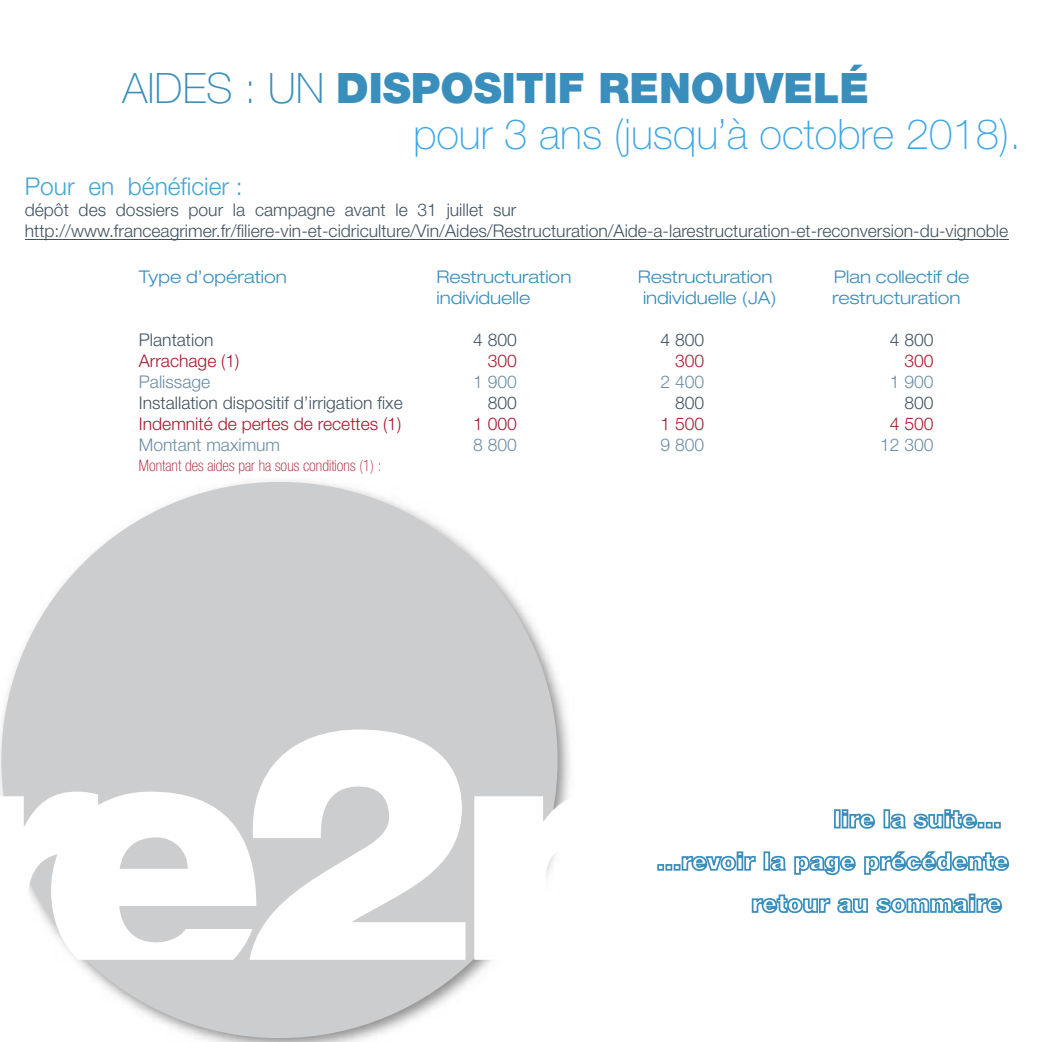
<style>
.page{position:relative;width:1042px;height:1042px;background:#fff}
.page>*{position:absolute;margin:0;border:0;box-sizing:border-box;transform-origin:0 0}
.t1{font:100 42px/46.4px "Helvetica Neue";color:#3ca6e6}
.t2{font:300 24.5px "Helvetica Neue";color:#41a6d5}
.t3{font:300 17.5px/21px "Helvetica Neue";color:#415361}
.t4{font:300 expanded 17.5px "Helvetica Neue";color:#398ebc}
.t5{font:300 17.5px "Helvetica Neue";color:#a9192d}
.t6{font:300 17.5px "Helvetica Neue";color:#6b8ea5}
.t7{font:100 condensed 15.75px "Helvetica Neue";color:#a9192d}
.s1{color:#398ebc}
.s2{font-weight:900;color:#398ebc}
</style>
<div class="page">
<img style="left:0;top:480px;width:570px;height:562px">
<div style="left:1px;top:482px;width:556px;height:556px;background:#cccdce;border-radius:50%"></div>
<svg style="left:256px;top:729px;width:209px;height:231px;fill:#fff"></svg>
<svg style="left:0;top:739px;width:256px;height:221px;fill:#fff"></svg>
<svg style="left:474px;top:791px;width:536px;height:169px"></svg>
<div style="left:994px;top:822px;width:7px;height:6px;border:2px solid #398ebc"></div>
<hr style="left:25px;top:239px;width:983px;height:1px;background:#415361">
<h1 class="t1" style="left:413px;top:64px;width:609px;text-indent:-290px"><span class="s1">AIDES : UN</span> <span class="s2">DISPOSITIF RENOUVELÉ<br></span>pour 3 ans (jusqu’à octobre 2018).</h1>
<h2 class="t2" style="left:25px;top:172px;width:219px">Pour en bénéficier :</h2>
<p class="t3" style="left:25px;top:199px;width:985px">dépôt des dossiers pour la campagne avant le 31 juillet sur http://www.franceagrimer.fr/filiere-vin-et-cidriculture/Vin/Aides/Restructuration/Aide-a-larestructuration-et-reconversion-du-vignoble</p>
<p class="t4" style="left:139px;top:266px;width:149px">Type d’opération</p>
<p class="t4" style="left:436px;top:266px;width:136px">Restructuration</p>
<p class="t4" style="left:638px;top:266px;width:136px">Restructuration</p>
<p class="t4" style="left:834px;top:266px;width:137px">Plan collectif de</p>
<p class="t4" style="left:436px;top:287px;width:95px">individuelle</p>
<p class="t4" style="left:643px;top:287px;width:135px">individuelle (JA)</p>
<p class="t4" style="left:832px;top:287px;width:130px">restructuration</p>
<p class="t3" style="left:139px;top:329px;width:76px">Plantation</p>
<p class="t3" style="left:473px;top:329px;width:45px">4 800</p>
<p class="t3" style="left:660px;top:329px;width:45px">4 800</p>
<p class="t3" style="left:890px;top:329px;width:45px">4 800</p>
<p class="t5" style="left:139px;top:350px;width:102px">Arrachage (1)</p>
<p class="t5" style="left:488px;top:350px;width:31px">300</p>
<p class="t5" style="left:675px;top:350px;width:31px">300</p>
<p class="t5" style="left:904px;top:350px;width:31px">300</p>
<p class="t6" style="left:139px;top:371px;width:73px">Palissage</p>
<p class="t6" style="left:473px;top:371px;width:45px">1 900</p>
<p class="t6" style="left:660px;top:371px;width:45px">2 400</p>
<p class="t6" style="left:890px;top:371px;width:45px">1 900</p>
<p class="t3" style="left:139px;top:392px;width:265px">Installation dispositif d’irrigation fixe</p>
<p class="t3" style="left:488px;top:392px;width:31px">800</p>
<p class="t3" style="left:675px;top:392px;width:31px">800</p>
<p class="t3" style="left:904px;top:392px;width:31px">800</p>
<p class="t5" style="left:139px;top:413px;width:264px">Indemnité de pertes de recettes (1)</p>
<p class="t5" style="left:473px;top:413px;width:45px">1 000</p>
<p class="t5" style="left:660px;top:413px;width:45px">1 500</p>
<p class="t5" style="left:890px;top:413px;width:45px">4 500</p>
<p class="t6" style="left:139px;top:434px;width:143px">Montant maximum</p>
<p class="t6" style="left:473px;top:434px;width:45px">8 800</p>
<p class="t6" style="left:660px;top:434px;width:45px">9 800</p>
<p class="t6" style="left:880px;top:434px;width:55px">12 300</p>
<p class="t7" style="left:139px;top:456px;width:244px">Montant des aides par ha sous conditions (1) :</p>
</div>
